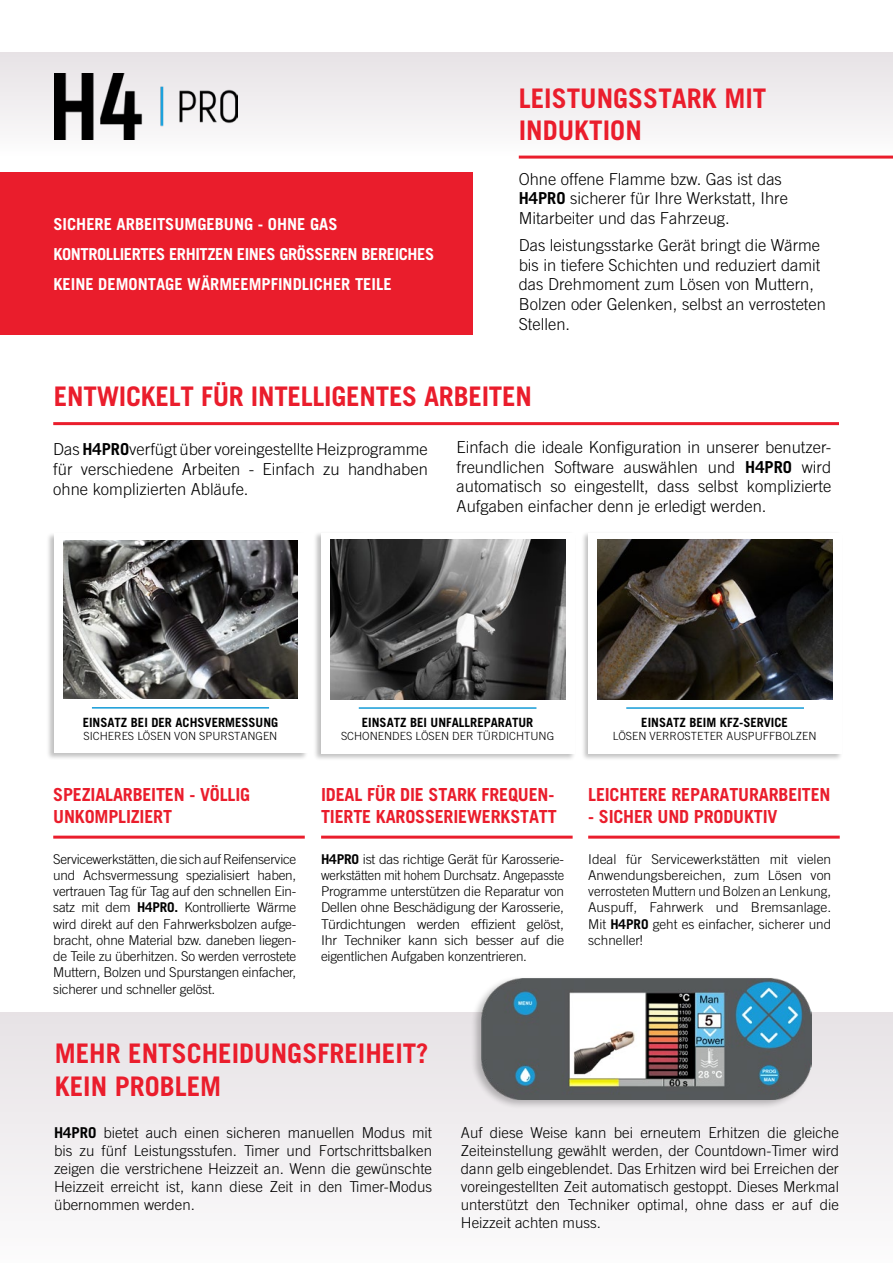
<style>
.page{position:relative;width:893px;height:1263px;background:#fff}
.page>*{position:absolute;margin:0;border:0;box-sizing:border-box;transform-origin:0 0}
.header_red{font:700 27px/32.4px "Trade Gothic LT Std";color:#ea1d2c}
.header_red-2{font:700 18px/21.6px "Trade Gothic LT Std";letter-spacing:-.01em;color:#ea1d2c}
.paragraph_descriptio{font:300 16.5px/19.8px "Trade Gothic LT Std";color:#000;text-align:justify}
.header_white{font:700 16.5px "Trade Gothic LT Std";color:#fff}
.header_white-2{font:700 16.5px "Trade Gothic LT Std";letter-spacing:-.025em;color:#fff}
.paragraph_descriptio-2{font:300 15px/18px "Trade Gothic LT Std";color:#000;text-align:justify}
.paragraph_descriptio-3{font:300 13.5px/16.2px "Trade Gothic LT Std";letter-spacing:-.015em;color:#000;text-align:justify}
.feature_callout{font:700 12.75px "Trade Gothic LT Std";color:#000}
.feature_callout-2{font:300 11.25px "Trade Gothic LT Std";color:#000}
.s1{font-weight:700}
</style>
<div class="page">
<div style="left:0;top:1012px;width:893px;height:251px;background:#f2f0f1"></div>
<div style="left:0;top:52px;width:893px;height:104px;background:linear-gradient(to bottom,#e6e2e5,#fcfcfc)"></div>
<img style="left:54px;top:74px;width:184px;height:66px">
<div style="left:470px;top:975px;width:343px;height:135px;background:#000;opacity:.25"></div>
<img style="left:481px;top:978px;width:330px;height:121px">
<div style="left:47px;top:532px;width:261px;height:229px;background:#000;opacity:.25"></div>
<div style="left:54px;top:533px;width:253px;height:220px;background:#fff"></div>
<hr style="left:92px;top:707px;width:177px;height:1px;background:#139bd7">
<img style="left:63px;top:540px;width:235px;height:159px">
<div style="left:314px;top:532px;width:263px;height:229px;background:#000;opacity:.25"></div>
<div style="left:321px;top:533px;width:254px;height:220px;background:#fff"></div>
<hr style="left:359px;top:707px;width:177px;height:2px;background:#139bd7">
<img style="left:330px;top:540px;width:235px;height:159px">
<div style="left:581px;top:532px;width:263px;height:229px;background:#000;opacity:.25"></div>
<div style="left:588px;top:533px;width:254px;height:220px;background:#fff"></div>
<hr style="left:626px;top:707px;width:178px;height:2px;background:#139bd7">
<img style="left:597px;top:540px;width:235px;height:159px">
<div style="left:0;top:173px;width:473px;height:162px;background:#ea1d2c"></div>
<hr style="left:53px;top:836px;width:252px;height:3px;background:#ea1d2c">
<hr style="left:321px;top:836px;width:252px;height:3px;background:#ea1d2c">
<hr style="left:588px;top:836px;width:252px;height:3px;background:#ea1d2c">
<hr style="left:519px;top:156px;width:374px;height:3px;background:#ea1d2c">
<hr style="left:53px;top:422px;width:786px;height:3px;background:#ea1d2c">
<p class="header_white" style="left:53px;top:214px;width:286px">SICHERE ARBEITSUMGEBUNG - OHNE GAS</p>
<p class="header_white-2" style="left:53px;top:244px;width:382px">KONTROLLIERTES ERHITZEN EINES GRÖSSEREN BEREICHES</p>
<p class="header_white" style="left:53px;top:274px;width:340px">KEINE DEMONTAGE WÄRMEEMPFINDLICHER TEILE</p>
<p class="header_red" style="left:519px;top:81px;width:249px">LEISTUNGSSTARK MIT<br>INDUKTION</p>
<p class="paragraph_descriptio" style="left:519px;top:169px;width:271px;text-align:left">Ohne offene Flamme bzw. Gas ist das<br><span class="s1">H4PRO</span> sicherer für Ihre Werkstatt, Ihre<br>Mitarbeiter und das Fahrzeug.</p>
<p class="paragraph_descriptio" style="left:519px;top:235px;width:309px;text-align:left">Das leistungsstarke Gerät bringt die Wärme bis in tiefere Schichten und reduziert damit das Drehmoment zum Lösen von Muttern, Bolzen oder Gelenken, selbst an verrosteten Stellen.</p>
<p class="header_red" style="left:54px;top:379px;width:479px">ENTWICKELT FÜR INTELLIGENTES ARBEITEN</p>
<p class="paragraph_descriptio" style="left:53px;top:439px;width:376px">Das <span class="s1">H4PRO</span>verfügt über voreingestellte Heizprogramme für verschiedene Arbeiten - Einfach zu handhaben ohne komplizierten Abläufe.</p>
<p class="paragraph_descriptio" style="left:457px;top:437px;width:376px">Einfach die ideale Konfiguration in unserer benutzer&shy;freundlichen Software auswählen und <span class="s1">H4PRO</span> wird automatisch so eingestellt, dass selbst komplizierte Aufgaben einfacher denn je erledigt werden.</p>
<p class="feature_callout" style="left:83px;top:714px;width:197px">EINSATZ BEI DER ACHSVERMESSUNG</p>
<p class="feature_callout-2" style="left:84px;top:730px;width:195px">SICHERES LÖSEN VON SPURSTANGEN</p>
<p class="feature_callout" style="left:362px;top:714px;width:173px">EINSATZ BEI UNFALLREPARATUR</p>
<p class="feature_callout-2" style="left:341px;top:730px;width:215px">SCHONENDES LÖSEN DER TÜRDICHTUNG</p>
<p class="feature_callout" style="left:641px;top:714px;width:148px">EINSATZ BEIM KFZ-SERVICE</p>
<p class="feature_callout-2" style="left:613px;top:730px;width:205px">LÖSEN VERROSTETER AUSPUFFBOLZEN</p>
<p class="header_red-2" style="left:53px;top:784px;width:198px">SPEZIALARBEITEN - VÖLLIG<br>UNKOMPLIZIERT</p>
<p class="paragraph_descriptio-3" style="left:53px;top:851px;width:245px">Servicewerkstätten, die sich auf Reifenservice und Achsvermessung spezialisiert haben, vertrauen Tag für Tag auf den schnellen Ein&shy;satz mit dem <span class="s1">H4PRO.</span> Kontrollierte Wärme wird direkt auf den Fahrwerksbolzen aufge&shy;bracht, ohne Material bzw. daneben liegen&shy;de Teile zu überhitzen. So werden verrostete Muttern, Bolzen und Spurstangen einfacher, sicherer und schneller gelöst.</p>
<p class="header_red-2" style="left:321px;top:784px;width:237px">IDEAL FÜR DIE STARK FREQUEN-<br>TIERTE KAROSSERIEWERKSTATT</p>
<p class="paragraph_descriptio-3" style="left:321px;top:851px;width:245px"><span class="s1">H4PRO</span> ist das richtige Gerät für Karosserie&shy;werkstätten mit hohem Durchsatz. Angepasste Programme unterstützen die Reparatur von Dellen ohne Beschädigung der Karosserie, Türdichtungen werden effizient gelöst, Ihr Techniker kann sich besser auf die eigentlichen Aufgaben konzentrieren.</p>
<p class="header_red-2" style="left:588px;top:784px;width:244px">LEICHTERE REPARATURARBEITEN</p>
<p class="header_red-2" style="left:588px;top:805px;width:191px">- SICHER UND PRODUKTIV</p>
<p class="paragraph_descriptio-3" style="left:588px;top:851px;width:245px">Ideal für Servicewerkstätten mit vielen Anwendungsbereichen, zum Lösen von verrosteten Muttern und Bolzen an Lenkung, Auspuff, Fahrwerk und Bremsanlage.<br>Mit <span class="s1">H4PRO</span> geht es einfacher, sicherer und schneller!</p>
<p class="header_red" style="left:55px;top:1037px;width:375px">MEHR ENTSCHEIDUNGSFREIHEIT?</p>
<p class="header_red" style="left:55px;top:1070px;width:168px">KEIN PROBLEM</p>
<p class="paragraph_descriptio-2" style="left:54px;top:1124px;width:380px"><span class="s1">H4PRO</span> bietet auch einen sicheren manuellen Modus mit bis zu fünf Leistungsstufen. Timer und Fortschrittsbalken zeigen die verstrichene Heizzeit an. Wenn die gewünschte Heizzeit erreicht ist, kann diese Zeit in den Timer-Modus übernommen werden.</p>
<p class="paragraph_descriptio-2" style="left:461px;top:1124px;width:380px">Auf diese Weise kann bei erneutem Erhitzen die gleiche Zeiteinstellung gewählt werden, der Countdown-Timer wird dann gelb eingeblendet. Das Erhitzen wird bei Erreichen der voreingestellten Zeit automatisch gestoppt. Dieses Merkmal unterstützt den Techniker optimal, ohne dass er auf die Heizzeit achten muss.</p>
</div>
